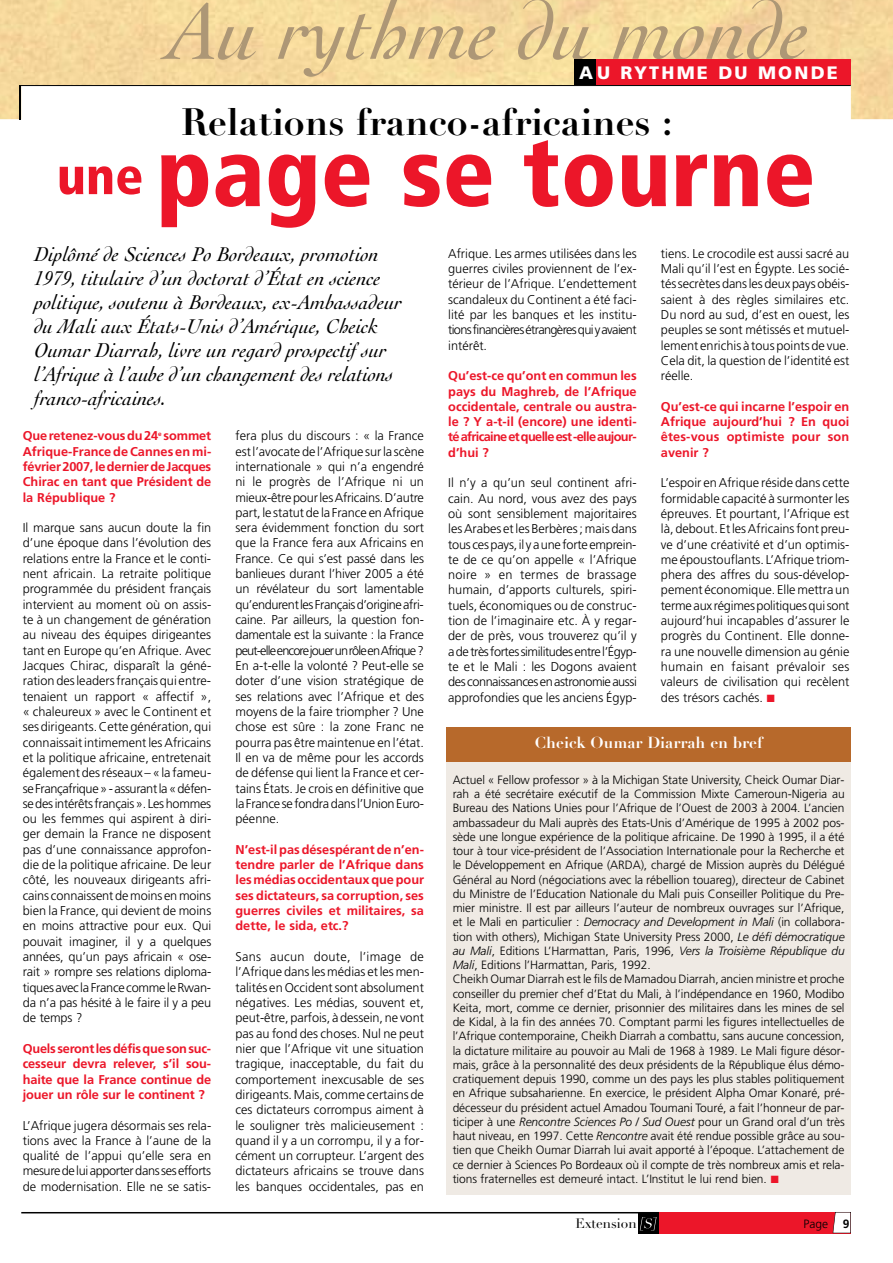
<style>
.page{position:relative;width:893px;height:1263px;background:#fff}
.page>*{position:absolute;margin:0;border:0;box-sizing:border-box;transform-origin:0 0}
.t1{font:900 condensed 97.5px "Frutiger";color:#ec1629}
.t2{font:italic 84px "Cochin";color:#ad9776}
.t3{font:700 37.5px "Didot LH";color:#000}
.t4{font:italic 21px/24px "Cochin";color:#000}
.t5{font:900 18px "Frutiger";letter-spacing:.12em;color:#fff}
.t6{font:700 15.75px "Didot LH";color:#fff}
.t7{font:13.5px "Didot LH";color:#000}
.t8{font:300 12.75px/15.3px "Frutiger";color:#000;text-align:justify}
.t9{font:700 12.75px/15.3px "Frutiger";color:#ec1629;text-align:justify}
.t10{font:300 12px/14.2px "Frutiger";letter-spacing:-.005em;color:#000}
.s1{font-size:52.5px}
.s2{color:#ec1629}
.s3{font-style:italic}
.s4{font-weight:700}
</style>
<div class="page">
<img style="left:0;top:0;width:892px;height:119px">
<hr style="left:20px;top:85px;width:1px;height:34px;background:#000">
<hr style="left:20px;top:85px;width:830px;height:1px;background:#000">
<hr style="left:21px;top:1212px;width:638px;height:1px;background:#000">
<div style="left:638px;top:1212px;width:21px;height:21px;background:#000"></div>
<svg style="left:639px;top:1217px;width:17px;height:13px"></svg>
<div style="left:659px;top:1212px;width:191px;height:21px;background:#ec1629"></div>
<svg style="left:832px;top:1212px;width:18px;height:21px"></svg>
<div style="left:595px;top:60px;width:255px;height:25px;background:#ec1629"></div>
<div style="left:574px;top:60px;width:21px;height:25px;background:#000"></div>
<div style="left:446px;top:748px;width:404px;height:447px;background:#efeae4"></div>
<div style="left:446px;top:728px;width:404px;height:34px;background:#b7692b"></div>
<h2 class="t2" style="left:168px;top:-1px;width:643px">Au rythme du monde</h2>
<h3 class="t5" style="left:579px;top:65px;width:260px">AU RYTHME DU MONDE</h3>
<h3 class="t3" style="left:181px;top:109px;width:493px">Relations franco-africaines :</h3>
<h1 class="t1" style="left:57px;top:133px;width:760px"><span class="s1">une</span> page se tourne</h1>
<p class="t4" style="left:34px;top:244px;width:369px">Diplômé de Sciences Po Bordeaux, promotion 1979, titulaire d’un doctorat d’État en science politique, soutenu à Bordeaux, ex-Ambassadeur du Mali aux États-Unis d’Amérique, Cheick Oumar Diarrah, livre un regard prospectif sur l’Afrique à l’aube d’un changement des relations franco-africaines.</p>
<p class="t9" style="left:23px;top:429px;width:190px">Que retenez-vous du 24<sup>e</sup> sommet Afrique-France de Cannes en mi&shy;février 2007, le dernier de Jacques Chirac en tant que Président de la République ?</p>
<p class="t8" style="left:23px;top:521px;width:190px">Il marque sans aucun doute la fin d’une époque dans l’évolution des relations entre la France et le conti&shy;nent africain. La retraite politique programmée du président français intervient au moment où on assis&shy;te à un changement de génération au niveau des équipes dirigeantes tant en Europe qu’en Afrique. Avec Jacques Chirac, disparaît la géné&shy;ration des leaders français qui entre&shy;tenaient un rapport « affectif », « chaleureux » avec le Continent et ses dirigeants. Cette génération, qui connaissait intimement les Africains et la politique africaine, entretenait également des réseaux – « la fameu&shy;se Françafrique » - assurant la « défen&shy;se des intérêts français ». Les hommes ou les femmes qui aspirent à diri&shy;ger demain la France ne disposent pas d’une connaissance approfon&shy;die de la politique africaine. De leur côté, les nouveaux dirigeants afri&shy;cains connaissent de moins en moins bien la France, qui devient de moins en moins attractive pour eux. Qui pouvait imaginer, il y a quelques années, qu’un pays africain « ose&shy;rait » rompre ses relations diploma&shy;tiques avec la France comme le Rwan&shy;da n’a pas hésité à le faire il y a peu de temps ?</p>
<p class="t9" style="left:23px;top:1042px;width:190px">Quels seront les défis que son suc&shy;cesseur devra relever, s’il sou&shy;haite que la France continue de jouer un rôle sur le continent ?</p>
<p class="t8" style="left:23px;top:1118px;width:190px">L’Afrique jugera désormais ses rela&shy;tions avec la France à l’aune de la qualité de l’appui qu’elle sera en mesure de lui apporter dans ses efforts de modernisation. Elle ne se satis-</p>
<p class="t8" style="left:235px;top:429px;width:190px">fera plus du discours : « la France est l’avocate de l’Afrique sur la scène internationale » qui n’a engendré ni le progrès de l’Afrique ni un mieux-être pour les Africains. D’autre part, le statut de la France en Afrique sera évidemment fonction du sort que la France fera aux Africains en France. Ce qui s’est passé dans les banlieues durant l’hiver 2005 a été un révélateur du sort lamentable qu’endurent les Français d’origine afri&shy;caine. Par ailleurs, la question fon&shy;damentale est la suivante : la France peut-elle encore jouer un rôle en Afrique ?<br>En a-t-elle la volonté ? Peut-elle se doter d’une vision stratégique de ses relations avec l’Afrique et des moyens de la faire triompher ? Une chose est sûre : la zone Franc ne pourra pas être maintenue en l’état.<br>Il en va de même pour les accords de défense qui lient la France et cer&shy;tains États. Je crois en définitive que la France se fondra dans l’Union Euro&shy;péenne.</p>
<p class="t9" style="left:235px;top:843px;width:190px">N’est-il pas désespérant de n’en&shy;tendre parler de l’Afrique dans les médias occidentaux que pour ses dictateurs, sa corruption, ses guerres civiles et militaires, sa dette, le sida, etc.?</p>
<p class="t8" style="left:235px;top:950px;width:190px">Sans aucun doute, l’image de l’Afrique dans les médias et les men&shy;talités en Occident sont absolument négatives. Les médias, souvent et, peut-être, parfois, à dessein, ne vont pas au fond des choses. Nul ne peut nier que l’Afrique vit une situation tragique, inacceptable, du fait du comportement inexcusable de ses dirigeants. Mais, comme certains de ces dictateurs corrompus aiment à le souligner très malicieusement : quand il y a un corrompu, il y a for&shy;cément un corrupteur. L’argent des dictateurs africains se trouve dans les banques occidentales, pas en</p>
<p class="t8" style="left:448px;top:247px;width:190px">Afrique. Les armes utilisées dans les guerres civiles proviennent de l’ex&shy;térieur de l’Afrique. L’endettement scandaleux du Continent a été faci&shy;lité par les banques et les institu&shy;tions financières étrangères qui y avaient intérêt.</p>
<p class="t9" style="left:448px;top:369px;width:190px">Qu’est-ce qu’ont en commun les pays du Maghreb, de l’Afrique occidentale, centrale ou austra&shy;le ? Y a-t-il (encore) une identi&shy;té africaine et quelle est -elle aujour&shy;d’hui ?</p>
<p class="t8" style="left:448px;top:476px;width:190px">Il n’y a qu’un seul continent afri&shy;cain. Au nord, vous avez des pays où sont sensiblement majoritaires les Arabes et les Berbères ; mais dans tous ces pays, il y a une forte emprein&shy;te de ce qu’on appelle « l’Afrique noire » en termes de brassage humain, d’apports culturels, spiri&shy;tuels, économiques ou de construc&shy;tion de l’imaginaire etc. À y regar&shy;der de près, vous trouverez qu’il y a de très fortes similitudes entre l’Égyp&shy;te et le Mali : les Dogons avaient des connaissances en astronomie aussi approfondies que les anciens Égyp-</p>
<p class="t8" style="left:661px;top:247px;width:190px">tiens. Le crocodile est aussi sacré au Mali qu’il l’est en Égypte. Les socié&shy;tés secrètes dans les deux pays obéis&shy;saient à des règles similaires etc.<br>Du nord au sud, d’est en ouest, les peuples se sont métissés et mutuel&shy;lement enrichis à tous points de vue.<br>Cela dit, la question de l’identité est réelle.</p>
<p class="t9" style="left:661px;top:400px;width:190px">Qu’est-ce qui incarne l’espoir en Afrique aujourd’hui ? En quoi êtes-vous optimiste pour son avenir ?</p>
<p class="t8" style="left:661px;top:476px;width:190px">L’espoir en Afrique réside dans cette formidable capacité à surmonter les épreuves. Et pourtant, l’Afrique est là, debout. Et les Africains font preu&shy;ve d’une créativité et d’un optimis&shy;me époustouflants. L’Afrique triom&shy;phera des affres du sous-dévelop&shy;pement économique. Elle mettra un terme aux régimes politiques qui sont aujourd’hui incapables d’assurer le progrès du Continent. Elle donne&shy;ra une nouvelle dimension au génie humain en faisant prévaloir ses valeurs de civilisation qui recèlent des trésors cachés. <span class="s2">■</span></p>
<p class="t6" style="left:535px;top:737px;width:229px">Cheick Oumar Diarrah en bref</p>
<p class="t10" style="left:452px;top:774px;width:393px">Actuel « Fellow professor » à la Michigan State University, Cheick Oumar Diar&shy;rah a été secrétaire exécutif de la Commission Mixte Cameroun-Nigeria au Bureau des Nations Unies pour l’Afrique de l’Ouest de 2003 à 2004. L’ancien ambassadeur du Mali auprès des Etats-Unis d’Amérique de 1995 à 2002 pos&shy;sède une longue expérience de la politique africaine. De 1990 à 1995, il a été tour à tour vice-président de l’Association Internationale pour la Recherche et le Développement en Afrique (ARDA), chargé de Mission auprès du Délégué Général au Nord (négociations avec la rébellion touareg), directeur de Cabinet du Ministre de l’Education Nationale du Mali puis Conseiller Politique du Pre&shy;mier ministre. Il est par ailleurs l’auteur de nombreux ouvrages sur l’Afrique, et le Mali en particulier : <span class="s3">Democracy and Development in Mali</span> (in collabora&shy;tion with others), Michigan State University Press 2000, <span class="s3">Le défi démocratique au Mali</span>, Editions L’Harmattan, Paris, 1996, <span class="s3">Vers la Troisième République du Mali</span>, Editions l’Harmattan, Paris, 1992.<br>Cheikh Oumar Diarrah est le fils de Mamadou Diarrah, ancien ministre et proche conseiller du premier chef d’Etat du Mali, à l’indépendance en 1960, Modibo Keita, mort, comme ce dernier, prisonnier des militaires dans les mines de sel de Kidal, à la fin des années 70. Comptant parmi les figures intellectuelles de l’Afrique contemporaine, Cheikh Diarrah a combattu, sans aucune concession, la dictature militaire au pouvoir au Mali de 1968 à 1989. Le Mali figure désor&shy;mais, grâce à la personnalité des deux présidents de la République élus démo&shy;cratiquement depuis 1990, comme un des pays les plus stables politiquement en Afrique subsaharienne. En exercice, le président Alpha Omar Konaré, pré&shy;décesseur du président actuel Amadou Toumani Touré, a fait l’honneur de par&shy;ticiper à une <span class="s3">Rencontre Sciences Po / Sud Ouest</span> pour un Grand oral d’un très haut niveau, en 1997. Cette <span class="s3">Rencontre</span> avait été rendue possible grâce au sou&shy;tien que Cheikh Oumar Diarrah lui avait apporté à l’époque. L’attachement de ce dernier à Sciences Po Bordeaux où il compte de très nombreux amis et rela&shy;tions fraternelles est demeuré intact. L’Institut le lui rend bien. <span class="s2">■</span></p>
<p class="t7" style="left:575px;top:1218px;width:62px">Extension</p>
<p class="t10" style="left:803px;top:1217px;width:47px">Page <span class="s4">9</span></p>
</div>
